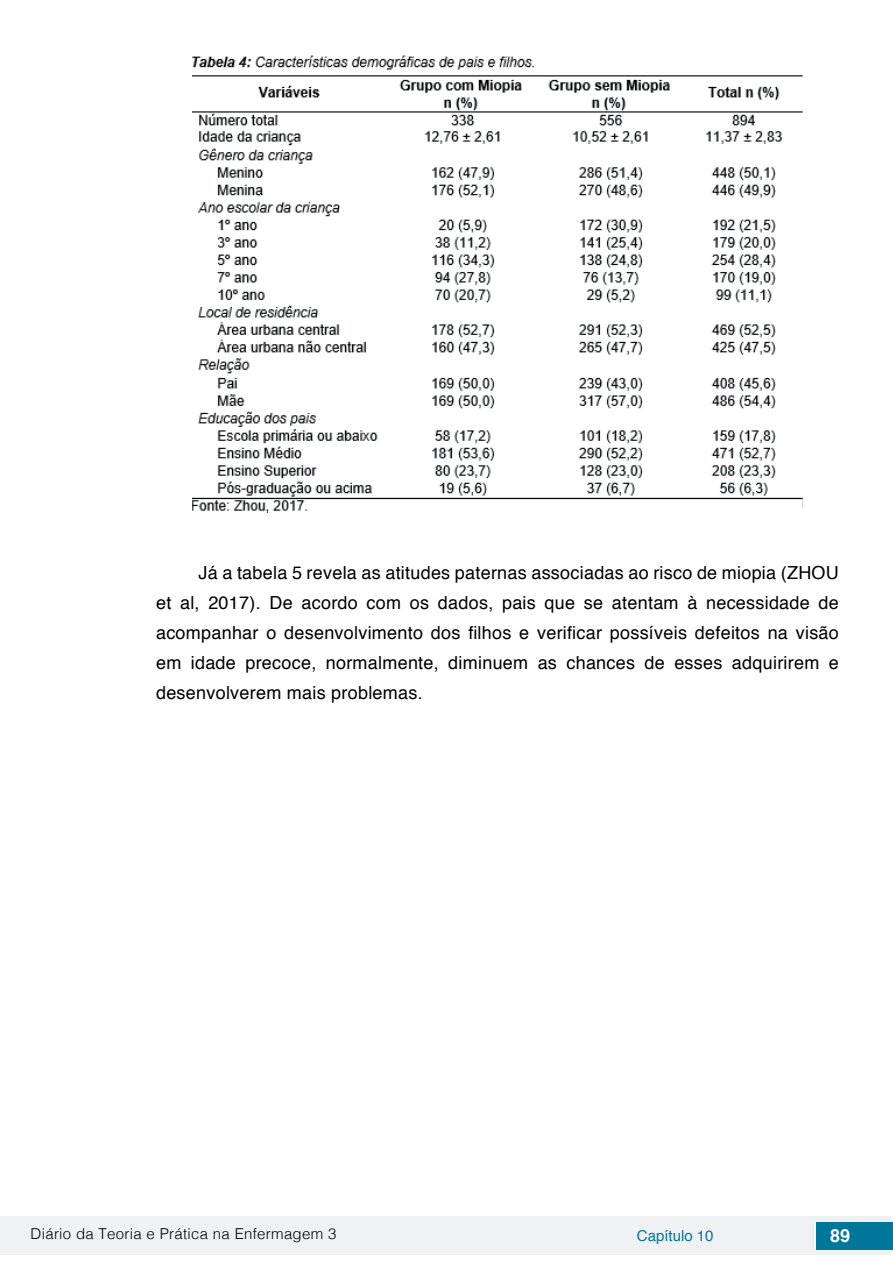
<style>
.page{position:relative;width:893px;height:1263px;background:#fff}
.page>*{position:absolute;margin:0;border:0;box-sizing:border-box;transform-origin:0 0}
.t1{font:18px/30px "Helvetica";letter-spacing:.015em;color:#000;text-align:justify}
.t2{font:700 18px "Helvetica";color:#fff}
.t3{font:300 15px "Helvetica";letter-spacing:.02em;color:#000}
.t4{font:15px "Helvetica";color:#007699}
</style>
<div class="page">
<div style="left:1px;top:1216px;width:891px;height:38px;background:#f0f1f2"></div>
<div style="left:816px;top:1222px;width:77px;height:27px;background:#007699"></div>
<svg style="left:815px;top:1224px;width:1px;height:24px"></svg>
<img style="left:192px;top:55px;width:611px;height:459px">
<p class="t1" style="left:156px;top:558px;width:684px;text-indent:43px">Já a tabela 5 revela as atitudes paternas associadas ao risco de miopia (ZHOU et al, 2017). De acordo com os dados, pais que se atentam à necessidade de acompanhar o desenvolvimento dos filhos e verificar possíveis defeitos na visão em idade precoce, normalmente, diminuem as chances de esses adquirirem e desenvolverem mais problemas.</p>
<p class="t3" style="left:31px;top:1221px;width:307px">Diário da Teoria e Prática na Enfermagem 3</p>
<p class="t4" style="left:637px;top:1224px;width:78px">Capítulo 10</p>
<p class="t2" style="left:830px;top:1221px;width:22px">89</p>
</div>
